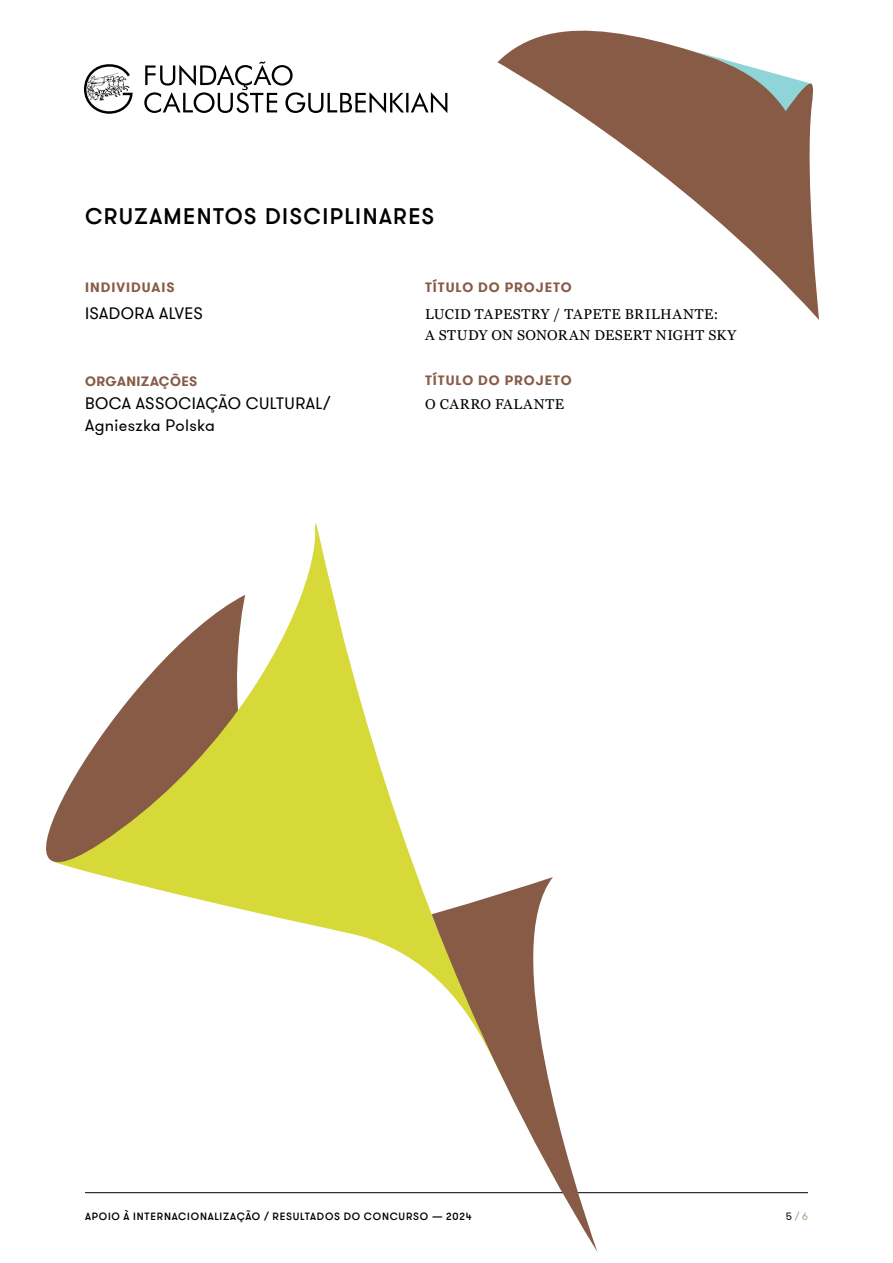
<style>
.page{position:relative;width:893px;height:1263px;background:#fff}
.page>*{position:absolute;margin:0;border:0;box-sizing:border-box;transform-origin:0 0}
.t1{font:500 22.5px "GT Walsheim";letter-spacing:.06em;color:#000}
.t2{font:16.5px/22.5px "GT Walsheim";letter-spacing:.02em;color:#000}
.t3{font:14.25px/21px "Georgia";letter-spacing:.03em;color:#000}
.t4{font:14.25px "Georgia";letter-spacing:.055em;color:#000}
.t5{font:700 13.5px "GT Walsheim";letter-spacing:.065em;color:#885b47}
.t6{font:700 13.5px "GT Walsheim";letter-spacing:.03em;color:#885b47}
.t7{font:500 10.5px "GT Walsheim";letter-spacing:.07em;color:#000}
.t8{font:10.5px "GT Walsheim";color:#a4a683}
.s1{color:#000}
</style>
<div class="page">
<hr style="left:85px;top:1192px;width:723px;height:1px;background:#000">
<svg style="left:144px;top:61px;width:303px;height:52px"></svg>
<svg style="left:84px;top:64px;width:49px;height:50px"></svg>
<svg style="left:398px;top:951px;width:34px;height:24px"></svg>
<svg style="left:245px;top:523px;width:187px;height:428px;fill:#d6d938"></svg>
<svg style="left:46px;top:595px;width:199px;height:315px"></svg>
<svg style="left:432px;top:877px;width:165px;height:374px"></svg>
<svg style="left:497px;top:30px;width:322px;height:290px"></svg>
<svg style="left:668px;top:44px;width:143px;height:67px"></svg>
<h1 class="t1" style="left:85px;top:202px;width:351px">CRUZAMENTOS DISCIPLINARES</h1>
<p class="t5" style="left:85px;top:278px;width:91px">INDIVIDUAIS</p>
<p class="t2" style="left:85px;top:301px;width:119px">ISADORA ALVES</p>
<p class="t6" style="left:85px;top:373px;width:114px">ORGANIZAÇÕES</p>
<p class="t2" style="left:85px;top:391px;width:247px">BOCA ASSOCIAÇÃO CULTURAL/<br>Agnieszka Polska</p>
<p class="t5" style="left:425px;top:278px;width:148px">TÍTULO DO PROJETO</p>
<p class="t3" style="left:425px;top:303px;width:312px">LUCID TAPESTRY / TAPETE BRILHANTE:<br>A STUDY ON SONORAN DESERT NIGHT SKY</p>
<p class="t5" style="left:425px;top:371px;width:148px">TÍTULO DO PROJETO</p>
<p class="t4" style="left:425px;top:393px;width:141px">O CARRO FALANTE</p>
<p class="t7" style="left:85px;top:1209px;width:388px">APOIO À INTERNACIONALIZAÇÃO / RESULTADOS DO CONCURSO — 2024</p>
<p class="t8" style="left:786px;top:1209px;width:24px"><span class="s1">5</span> / 6</p>
</div>
